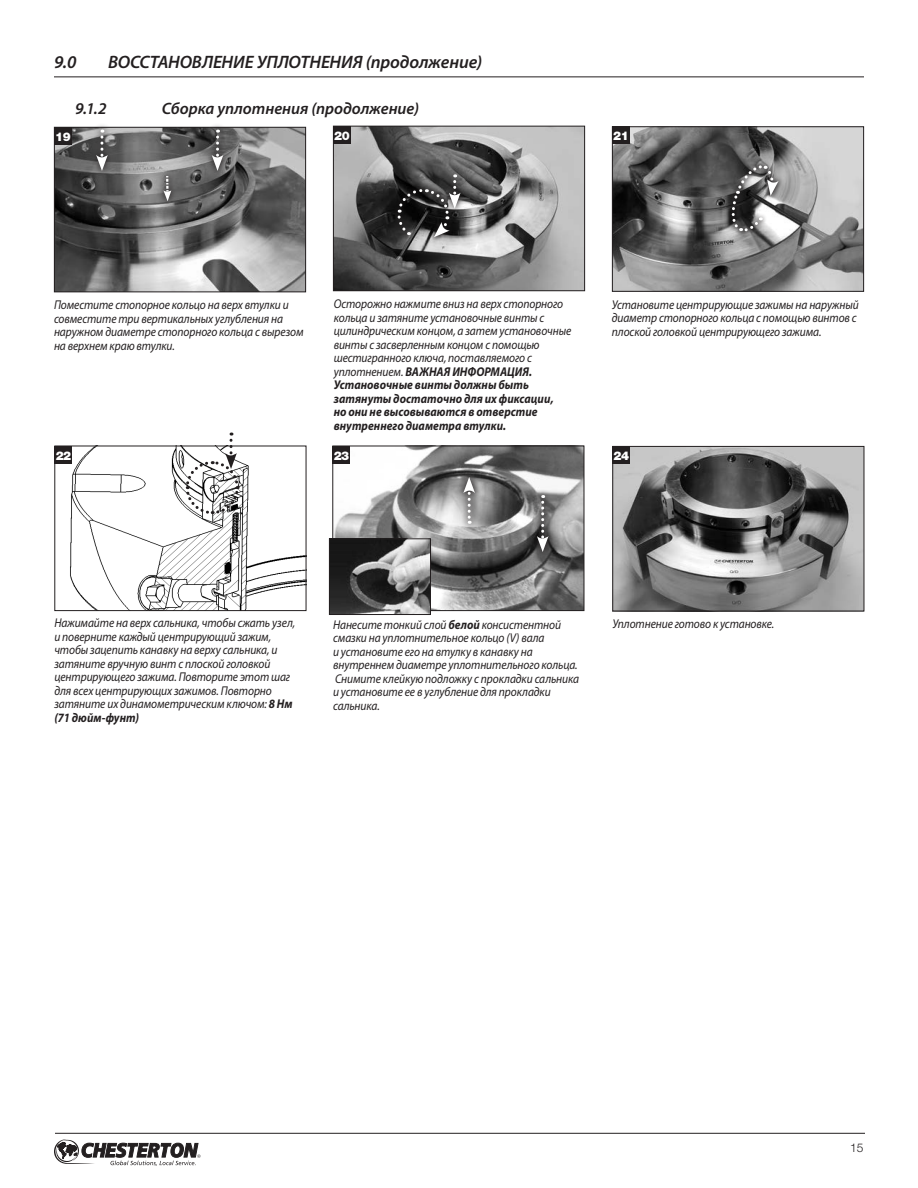
<style>
.page{position:relative;width:918px;height:1188px;background:#fff}
.page>*{position:absolute;margin:0;border:0;box-sizing:border-box;transform-origin:0 0}
.t1{font:italic 600 18px "Myriad Pro";letter-spacing:-.005em;color:#231f20}
.t2{font:italic 600 16.5px "Myriad Pro";color:#231f20}
.t3{font:italic 12.75px/13.5px "Myriad Pro";letter-spacing:-.01em;color:#231f20;scale:.9 1}
.t4{font:900 12px "Helvetica Neue CE";letter-spacing:-.05em;color:#fff}
.t5{font:300 12px "Helvetica Neue CE";color:#231f20}
.s1{font-weight:700}
</style>
<div class="page">
<svg style="left:54px;top:1139px;width:147px;height:27px"></svg>
<hr style="left:55px;top:1133px;width:810px;height:1px;background:#231f20">
<img style="left:614px;top:448px;width:248px;height:161px">
<div style="left:612px;top:446px;width:252px;height:165px;border:1px solid #231f20"></div>
<div style="left:612px;top:446px;width:18px;height:18px;background:#231f20"></div>
<img style="left:56px;top:129px;width:248px;height:161px">
<div style="left:54px;top:127px;width:252px;height:165px;border:1px solid #231f20"></div>
<div style="left:54px;top:127px;width:18px;height:18px;background:#231f20"></div>
<svg style="left:205px;top:125px;width:25px;height:52px"></svg>
<svg style="left:212px;top:130px;width:11px;height:41px"></svg>
<svg style="left:89px;top:125px;width:25px;height:52px"></svg>
<svg style="left:96px;top:130px;width:12px;height:41px"></svg>
<svg style="left:157px;top:169px;width:21px;height:39px"></svg>
<svg style="left:163px;top:176px;width:8px;height:25px"></svg>
<img style="left:334px;top:448px;width:248px;height:161px">
<div style="left:332px;top:446px;width:252px;height:165px;border:1px solid #231f20"></div>
<div style="left:332px;top:446px;width:18px;height:18px;background:#231f20"></div>
<img style="left:331px;top:540px;width:98px;height:73px">
<div style="left:329px;top:538px;width:102px;height:77px;border:1px solid #231f20"></div>
<svg style="left:530px;top:488px;width:25px;height:70px"></svg>
<svg style="left:537px;top:495px;width:12px;height:57px"></svg>
<svg style="left:457px;top:471px;width:25px;height:59px"></svg>
<svg style="left:463px;top:477px;width:12px;height:47px"></svg>
<img style="left:70px;top:448px;width:234px;height:161px">
<div style="left:54px;top:446px;width:252px;height:165px;border:1px solid #231f20"></div>
<div style="left:54px;top:446px;width:18px;height:18px;background:#231f20"></div>
<svg style="left:184px;top:433px;width:56px;height:83px"></svg>
<img style="left:614px;top:128px;width:248px;height:162px">
<div style="left:612px;top:126px;width:252px;height:166px;border:1px solid #231f20"></div>
<div style="left:612px;top:126px;width:18px;height:18px;background:#231f20"></div>
<svg style="left:726px;top:160px;width:58px;height:76px"></svg>
<svg style="left:732px;top:164px;width:47px;height:69px"></svg>
<img style="left:335px;top:128px;width:248px;height:161px">
<div style="left:333px;top:126px;width:252px;height:165px;border:1px solid #231f20"></div>
<div style="left:333px;top:126px;width:18px;height:18px;background:#231f20"></div>
<svg style="left:442px;top:168px;width:25px;height:47px"></svg>
<svg style="left:392px;top:184px;width:62px;height:58px"></svg>
<svg style="left:396px;top:174px;width:65px;height:63px;background:#3f3f3f"></svg>
<hr style="left:54px;top:76px;width:810px;height:1px;background:#231f20">
<h1 class="t1" style="left:54px;top:50px;width:24px">9.0</h1>
<h1 class="t1" style="left:108px;top:50px;width:376px">ВОССТАНОВЛЕНИЕ УПЛОТНЕНИЯ (продолжение)</h1>
<p class="t2" style="left:75px;top:98px;width:33px">9.1.2</p>
<p class="t2" style="left:162px;top:98px;width:259px">Сборка уплотнения (продолжение)</p>
<p class="t4" style="left:55px;top:129px;width:17px">19</p>
<p class="t4" style="left:334px;top:128px;width:17px">20</p>
<p class="t4" style="left:613px;top:129px;width:17px">21</p>
<p class="t3" style="left:334px;top:297px;width:265px">Осторожно нажмите вниз на верх стопорного кольца и затяните установочные винты с цилиндрическим концом, а затем установочные винты с засверленным концом с помощью шестигранного ключа, поставляемого с уплотнением. <span class="s1">ВАЖНАЯ ИНФОРМАЦИЯ.<br>Установочные винты должны быть затянуты достаточно для их фиксации,<br>но они не высовываются в отверстие внутреннего диаметра втулки.</span></p>
<p class="t3" style="left:54px;top:298px;width:279px">Поместите стопорное кольцо на верх втулки и совместите три вертикальных углубления на наружном диаметре стопорного кольца с вырезом на верхнем краю втулки.</p>
<p class="t3" style="left:612px;top:297px;width:276px">Установите центрирующие зажимы на наружный диаметр стопорного кольца с помощью винтов с плоской головкой центрирующего зажима.</p>
<p class="t4" style="left:56px;top:448px;width:17px">22</p>
<p class="t4" style="left:334px;top:448px;width:17px">23</p>
<p class="t4" style="left:614px;top:448px;width:17px">24</p>
<p class="t3" style="left:54px;top:616px;width:269px">Нажимайте на верх сальника, чтобы сжать узел, и поверните каждый центрирующий зажим, чтобы зацепить канавку на верху сальника, и затяните вручную винт с плоской головкой центрирующего зажима. Повторите этот шаг для всех центрирующих зажимов. Повторно затяните их динамометрическим ключом: <span class="s1">8 Нм (71 дюйм-фунт)</span></p>
<p class="t3" style="left:612px;top:617px;width:181px">Уплотнение готово к установке.</p>
<p class="t3" style="left:333px;top:618px;width:275px">Нанесите тонкий слой <span class="s1">белой</span> консистентной смазки на уплотнительное кольцо (V) вала<br>и установите его на втулку в канавку на внутреннем диаметре уплотнительного кольца.<br>Снимите клейкую подложку с прокладки сальника и установите ее в углубление для прокладки сальника.</p>
<p class="t5" style="left:850px;top:1140px;width:15px">15</p>
</div>
